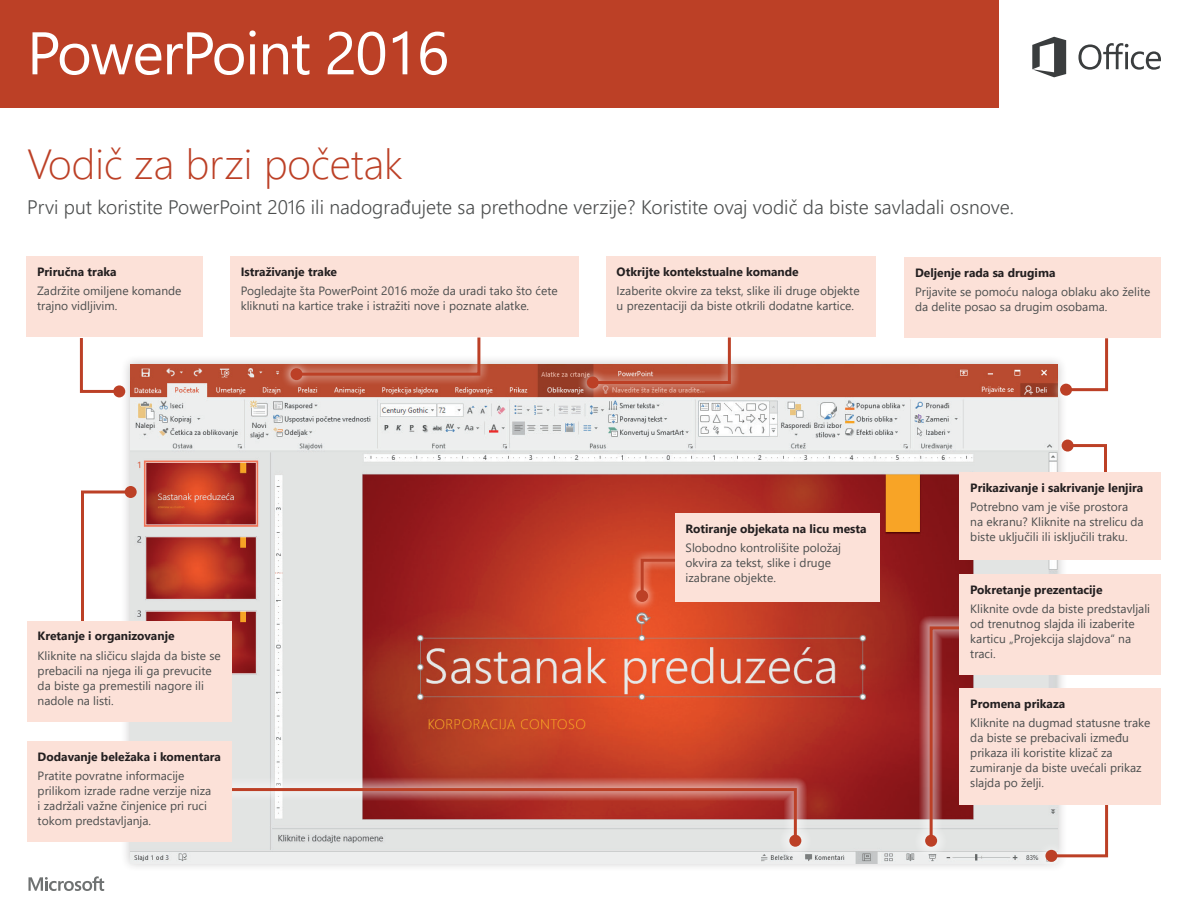
<style>
.page{position:relative;width:1188px;height:918px;background:#fff}
.page>*{position:absolute;margin:0;border:0;box-sizing:border-box;transform-origin:0 0}
.t1{font:60px "Segoe UI";letter-spacing:-.025em;color:#fff}
.t2{font:300 42px "Segoe UI";color:#bc4026}
.t3{font:300 19.5px "Segoe UI";color:#4c4e4e}
.t4{font:12px/15px "Segoe UI";color:#4c4e4e}
.t5{font:700 12px "Segoe UI";color:#231f20}
</style>
<div class="page">
<div style="left:0;top:0;width:999px;height:108px;background:#bc4026"></div>
<svg style="left:1078px;top:43px;width:83px;height:27px"></svg>
<svg style="left:1032px;top:37px;width:34px;height:40px"></svg>
<div style="left:120px;top:355px;width:947px;height:517px;background:#231f20;opacity:.25"></div>
<img style="left:130px;top:364px;width:928px;height:499px">
<svg style="left:915px;top:616px;width:73px;height:241px;background:#b87879"></svg>
<svg style="left:928px;top:625px;width:53px;height:219px;background:#a55"></svg>
<div style="left:925px;top:835px;width:12px;height:12px;background:#bc4026;border-radius:50%"></div>
<svg style="left:28px;top:876px;width:76px;height:15px"></svg>
<svg style="left:202px;top:778px;width:610px;height:79px;background:#d8bab6"></svg>
<svg style="left:210px;top:787px;width:588px;height:57px;background:#ca9793"></svg>
<div style="left:789px;top:835px;width:12px;height:12px;background:#bc4026;border-radius:50%"></div>
<svg style="left:79px;top:338px;width:43px;height:56px"></svg>
<div style="left:113px;top:385px;width:12px;height:12px;background:#bc4026;border-radius:50%"></div>
<svg style="left:281px;top:355px;width:209px;height:34px;background:#c1624b"></svg>
<svg style="left:294px;top:338px;width:188px;height:39px"></svg>
<div style="left:291px;top:368px;width:12px;height:12px;background:#bc4026;border-radius:50%"></div>
<svg style="left:1036px;top:805px;width:31px;height:66px"></svg>
<svg style="left:1048px;top:805px;width:61px;height:54px"></svg>
<div style="left:1045px;top:850px;width:12px;height:12px;background:#bc4026;border-radius:50%"></div>
<svg style="left:81px;top:489px;width:53px;height:132px"></svg>
<div style="left:125px;top:486px;width:12px;height:12px;background:#bc4026;border-radius:50%"></div>
<svg style="left:1065px;top:443px;width:44px;height:30px"></svg>
<div style="left:1062px;top:440px;width:12px;height:12px;background:#bc4026;border-radius:50%"></div>
<svg style="left:627px;top:549px;width:71px;height:62px;background:#df5633"></svg>
<svg style="left:639px;top:557px;width:36px;height:42px"></svg>
<div style="left:636px;top:590px;width:12px;height:12px;background:#bc4026;border-radius:50%"></div>
<div style="left:27px;top:621px;width:205px;height:100px;background:#fce1d8"></div>
<div style="left:960px;top:575px;width:201px;height:100px;background:#fce1d8"></div>
<div style="left:960px;top:473px;width:201px;height:87px;background:#fce1d8"></div>
<div style="left:960px;top:688px;width:201px;height:117px;background:#fce1d8"></div>
<svg style="left:578px;top:355px;width:163px;height:43px;background:#c2705c"></svg>
<svg style="left:590px;top:338px;width:142px;height:48px"></svg>
<div style="left:587px;top:376px;width:12px;height:12px;background:#bc4026;border-radius:50%"></div>
<svg style="left:1051px;top:355px;width:18px;height:50px"></svg>
<svg style="left:1063px;top:338px;width:46px;height:55px"></svg>
<div style="left:1060px;top:384px;width:12px;height:12px;background:#bc4026;border-radius:50%"></div>
<div style="left:230px;top:256px;width:349px;height:82px;background:#fce1d8"></div>
<div style="left:26px;top:256px;width:177px;height:82px;background:#fce1d8"></div>
<div style="left:606px;top:256px;width:270px;height:82px;background:#fce1d8"></div>
<div style="left:904px;top:257px;width:257px;height:81px;background:#fce1d8"></div>
<div style="left:675px;top:514px;width:205px;height:88px;background:#fce1d8"></div>
<div style="left:27px;top:741px;width:205px;height:101px;background:#fce1d8"></div>
<h1 class="t1" style="left:27px;top:5px;width:424px">PowerPoint 2016</h1>
<h2 class="t2" style="left:27px;top:130px;width:377px">Vodič za brzi početak</h2>
<h3 class="t3" style="left:27px;top:192px;width:989px">Prvi put koristite PowerPoint 2016 ili nadograđujete sa prethodne verzije? Koristite ovaj vodič da biste savladali osnove.</h3>
<p class="t5" style="left:37px;top:262px;width:81px">Priručna traka</p>
<p class="t4" style="left:37px;top:283px;width:146px">Zadržite omiljene komande trajno vidljivim.</p>
<p class="t5" style="left:241px;top:262px;width:98px">Istraživanje trake</p>
<p class="t4" style="left:241px;top:283px;width:319px">Pogledajte šta PowerPoint 2016 može da uradi tako što ćete kliknuti na kartice trake i istražiti nove i poznate alatke.</p>
<p class="t5" style="left:617px;top:262px;width:184px">Otkrijte kontekstualne komande</p>
<p class="t4" style="left:617px;top:283px;width:244px">Izaberite okvire za tekst, slike ili druge objekte u prezentaciji da biste otkrili dodatne kartice.</p>
<p class="t5" style="left:915px;top:263px;width:142px">Deljenje rada sa drugima</p>
<p class="t4" style="left:915px;top:284px;width:237px">Prijavite se pomoću naloga oblaku ako želite da delite posao sa drugim osobama.</p>
<p class="t5" style="left:38px;top:626px;width:138px">Kretanje i organizovanje</p>
<p class="t4" style="left:38px;top:648px;width:185px">Kliknite na sličicu slajda da biste se prebacili na njega ili ga prevucite da biste ga premestili nagore ili nadole na listi.</p>
<p class="t5" style="left:38px;top:747px;width:185px">Dodavanje beležaka i komentara</p>
<p class="t4" style="left:38px;top:768px;width:175px">Pratite povratne informacije prilikom izrade radne verzije niza i zadržali važne činjenice pri ruci tokom predstavljanja.</p>
<p class="t5" style="left:686px;top:519px;width:182px">Rotiranje objekata na licu mesta</p>
<p class="t4" style="left:686px;top:540px;width:157px">Slobodno kontrolišite položaj okvira za tekst, slike i druge izabrane objekte.</p>
<p class="t5" style="left:970px;top:478px;width:175px">Prikazivanje i sakrivanje lenjira</p>
<p class="t4" style="left:970px;top:499px;width:175px">Potrebno vam je više prostora na ekranu? Kliknite na strelicu da biste uključili ili isključili traku.</p>
<p class="t5" style="left:970px;top:580px;width:134px">Pokretanje prezentacije</p>
<p class="t4" style="left:970px;top:601px;width:181px">Kliknite ovde da biste predstavljali od trenutnog slajda ili izaberite karticu „Projekcija slajdova“ na traci.</p>
<p class="t5" style="left:970px;top:694px;width:96px">Promena prikaza</p>
<p class="t4" style="left:970px;top:715px;width:182px">Kliknite na dugmad statusne trake da biste se prebacivali između prikaza ili koristite klizač za zumiranje da biste uvećali prikaz slajda po želji.</p>
</div>
